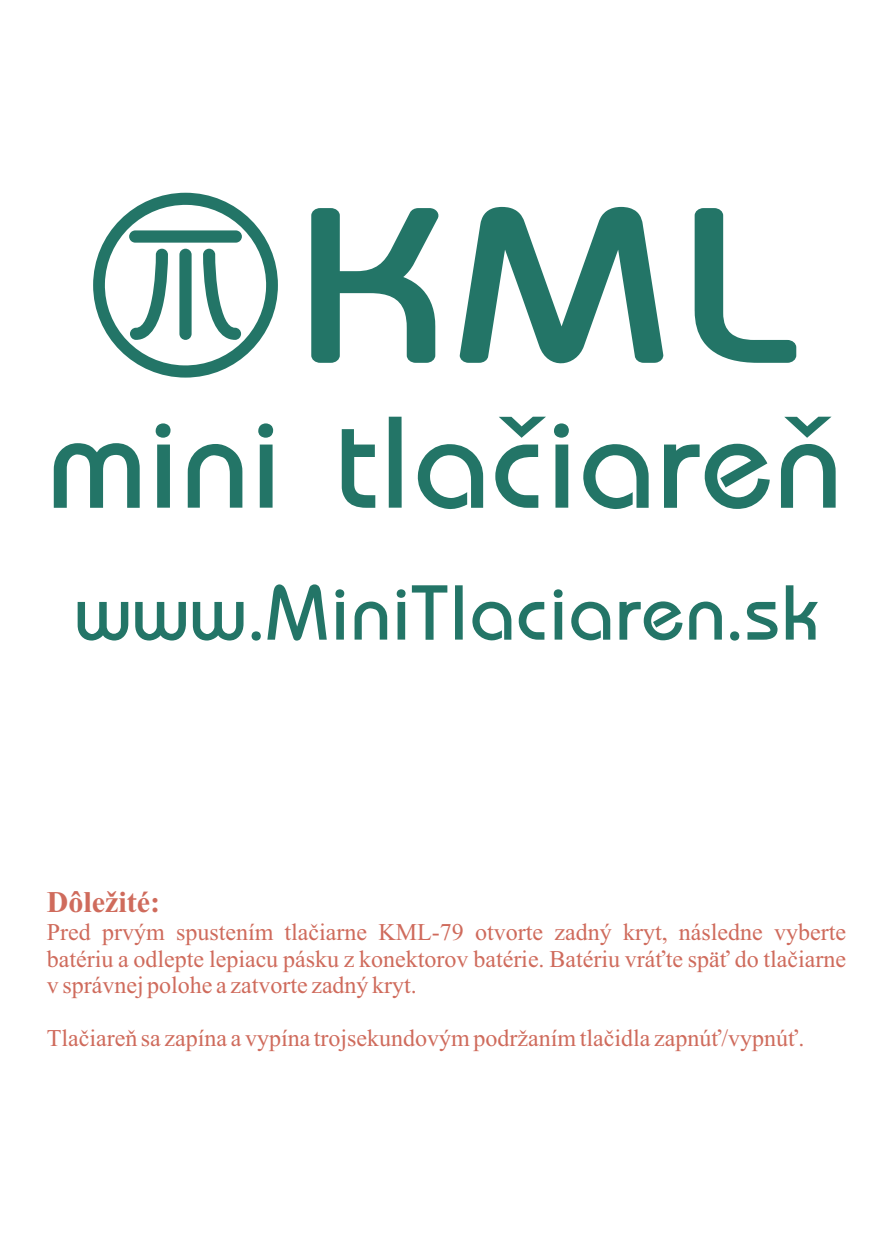
<style>
.page{position:relative;width:893px;height:1259px;background:#fff}
.page>*{position:absolute;margin:0;border:0;box-sizing:border-box;transform-origin:0 0}
.t1{font:500 72px "Bauhaus";color:#237567}
.t2{font:700 30px "Times New Roman";color:#cf6b5c}
.t3{font:24px/26.7px "Times New Roman";color:#cf6b5c;text-align:justify}
</style>
<div class="page">
<svg style="left:311px;top:207px;width:485px;height:157px"></svg>
<svg style="left:93px;top:193px;width:185px;height:184px"></svg>
<svg style="left:54px;top:417px;width:782px;height:92px"></svg>
<h1 class="t1" style="left:74px;top:565px;width:746px">www.MiniTlaciaren.sk</h1>
<p class="t2" style="left:47px;top:891px;width:115px">Dôležité:</p>
<p class="t3" style="left:47px;top:921px;width:801px">Pred prvým spustením tlačiarne KML-79 otvorte zadný kryt, následne vyberte batériu a odlepte lepiacu pásku z konektorov batérie. Batériu vráťte späť do tlačiarne v správnej polohe a zatvorte zadný kryt.</p>
<p class="t3" style="left:47px;top:1027px;width:759px">Tlačiareň sa zapína a vypína trojsekundovým podržaním tlačidla zapnúť/vypnúť.</p>
</div>
